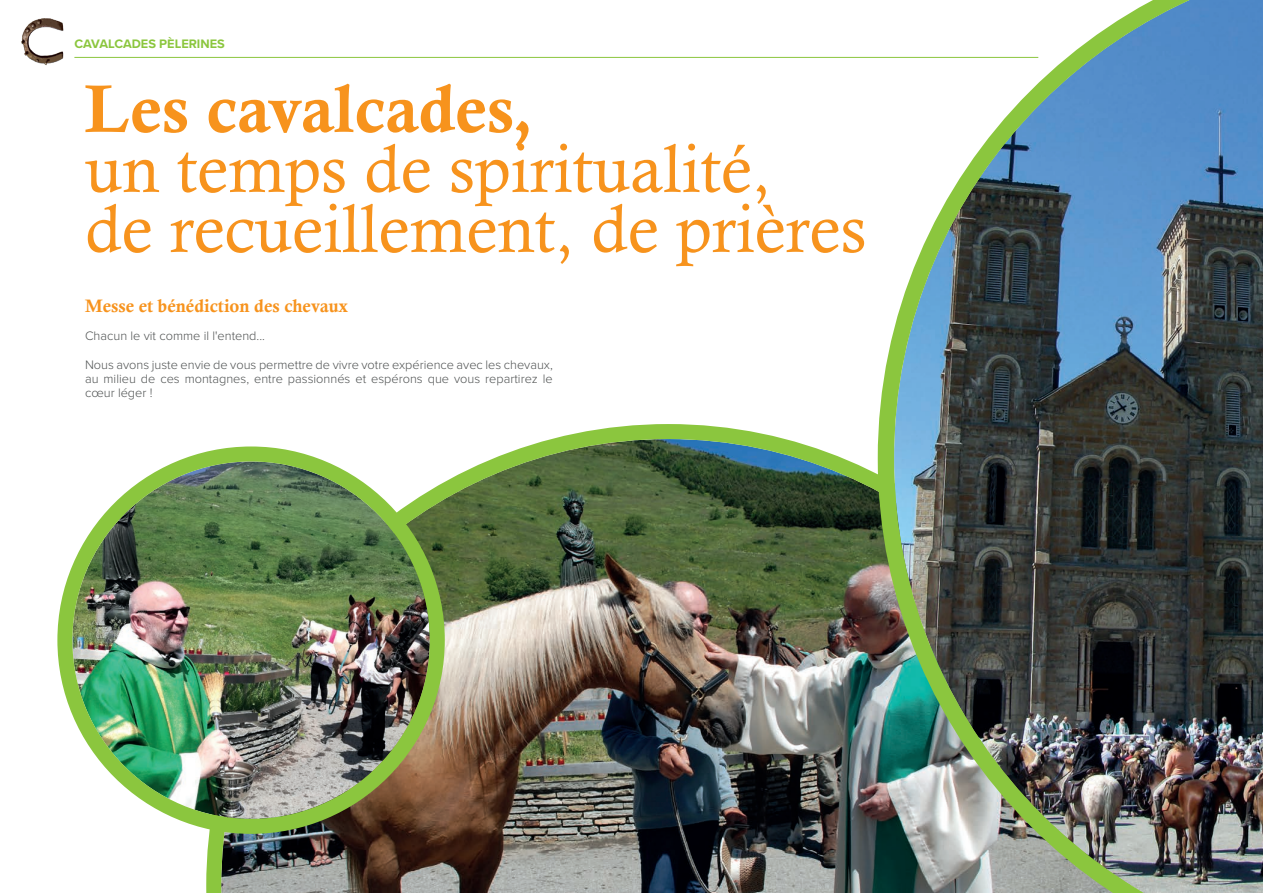
<style>
.page{position:relative;width:1263px;height:893px;background:#fff}
.page>*{position:absolute;margin:0;border:0;box-sizing:border-box;transform-origin:0 0}
.t1{font:67.5px/60px "Calisto";color:#f7931d}
.t2{font:67.5px "Calis MT Bol";color:#f7931d}
.t3{font:18px "Calis MT Bol";color:#f7931d}
.t4{font:300 12.75px/14.2px "Proxima Nova";color:#505353;text-align:justify}
.t5{font:700 12.75px "Proxima Nova";color:#8bc63e}
</style>
<div class="page">
<img style="left:21px;top:18px;width:43px;height:47px">
<img style="left:206px;top:424px;width:672px;height:469px">
<img style="left:878px;top:0;width:385px;height:893px">
<img style="left:72px;top:461px;width:358px;height:358px;border-radius:179px">
<div style="left:57px;top:446px;width:388px;height:388px;border:15px solid #8bc63e;border-radius:50%"></div>
<hr style="left:74px;top:57px;width:964px;height:1px;background:#8bc63e">
<p class="t5" style="left:74px;top:34px;width:152px">CAVALCADES PÈLERINES</p>
<h1 class="t2" style="left:85px;top:70px;width:450px">Les cavalcades,</h1>
<h1 class="t1" style="left:85px;top:138px;width:783px">un temps de spiritualité,<br>de recueillement, de prières</h1>
<h2 class="t3" style="left:85px;top:295px;width:265px">Messe et bénédiction des chevaux</h2>
<p class="t4" style="left:85px;top:328px;width:181px">Chacun le vit comme il l'entend...</p>
<p class="t4" style="left:85px;top:357px;width:469px">Nous avons juste envie de vous permettre de vivre votre expérience avec les chevaux, au milieu de ces montagnes, entre passionnés et espérons que vous repartirez le cœur léger !</p>
</div>
